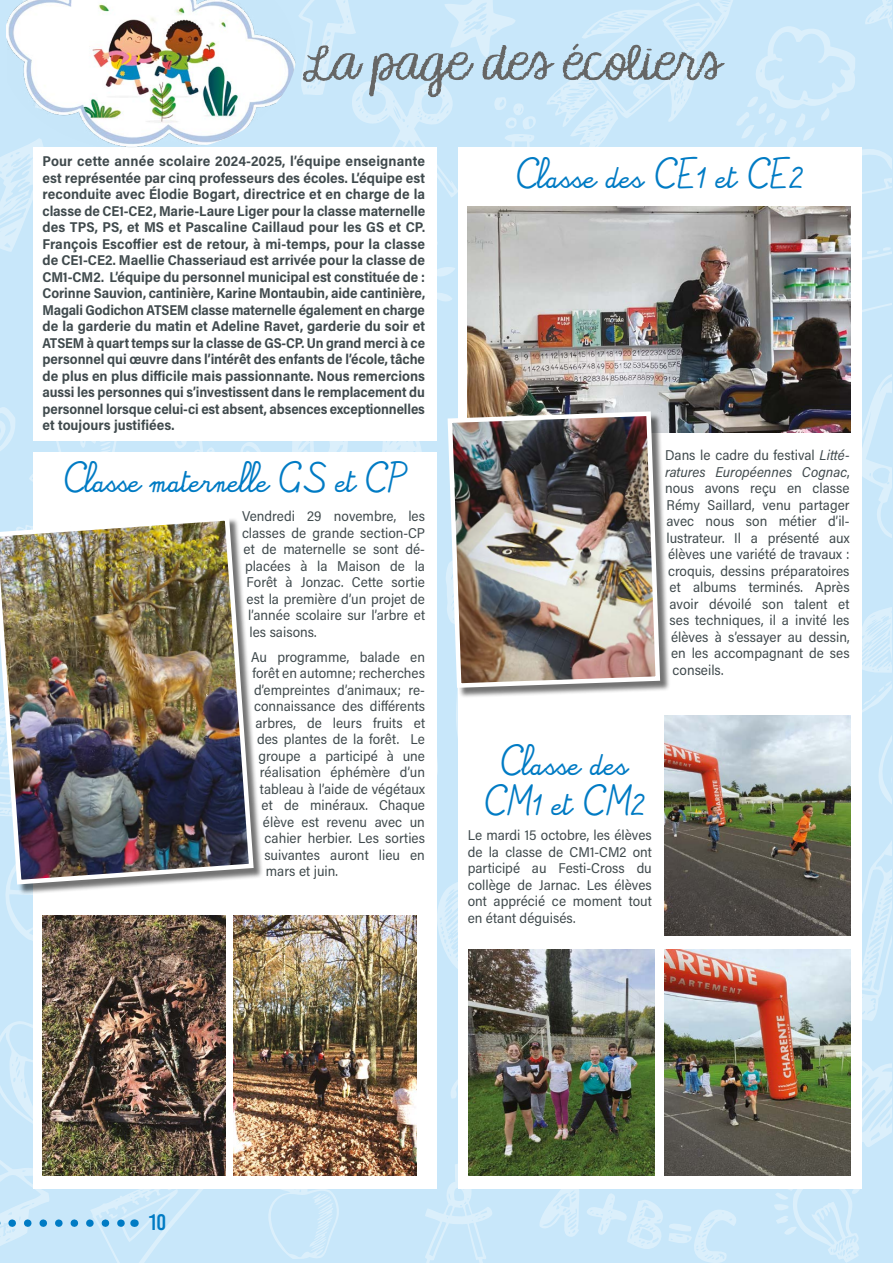
<style>
.page{position:relative;width:893px;height:1263px;background:#fff}
.page>*{position:absolute;margin:0;border:0;box-sizing:border-box;transform-origin:0 0}
.t1{font:22.5px "Bebas Kai";color:#007bc4}
.t2{font:21px/40.5px "Alamain";color:#007bc4;text-align:center}
.t3{font:21px "Alamain";letter-spacing:-.03em;color:#007bc4}
.t4{font:14.25px/16.5px "Acumin Pro Semi Cond";color:#404a4d;text-align:justify}
.t5{font:700 14.25px/16.5px "Acumin Pro Semi Cond";letter-spacing:-.005em;color:#404a4d;text-align:justify}
.t6{font:italic 14.25px "Acumin Pro Semi Cond";color:#404a4d}
.s1{font-style:italic}
.s2{font-style:normal}
</style>
<div class="page">
<img style="left:0;top:0;width:893px;height:1263px">
<p class="t5" style="left:43px;top:152px;width:384px">Pour cette année scolaire 2024-2025, l’équipe enseignante est représentée par cinq professeurs des écoles. L’équipe est reconduite avec Élodie Bogart, directrice et en charge de la classe de CE1-CE2, Marie-Laure Liger pour la classe maternelle des TPS, PS, et MS et Pascaline Caillaud pour les GS et CP.<br>François Escoffier est de retour, à mi-temps, pour la classe de CE1-CE2. Maellie Chasseriaud est arrivée pour la classe de CM1-CM2. L’équipe du personnel municipal est constituée de :<br>Corinne Sauvion, cantinière, Karine Montaubin, aide cantinière, Magali Godichon ATSEM classe maternelle également en charge de la garderie du matin et Adeline Ravet, garderie du soir et ATSEM à quart temps sur la classe de GS-CP. Un grand merci à ce personnel qui œuvre dans l’intérêt des enfants de l’école, tâche de plus en plus difficile mais passionnante. Nous remercions aussi les personnes qui s’investissent dans le remplacement du personnel lorsque celui-ci est absent, absences exceptionnelles et toujours justifiées.</p>
<h2 class="t3" style="left:63px;top:472px;width:342px">Classe maternelle GS et CP</h2>
<p class="t4" style="left:242px;top:507px;width:184px">Vendredi 29 novembre, les</p>
<p class="t4" style="left:242px;top:524px;width:184px">classes de grande section-CP</p>
<p class="t4" style="left:244px;top:540px;width:183px">et de maternelle se sont dé-</p>
<p class="t4" style="left:245px;top:557px;width:182px">placées à la Maison de la</p>
<p class="t4" style="left:247px;top:573px;width:180px">Forêt à Jonzac. Cette sortie</p>
<p class="t4" style="left:247px;top:590px;width:180px">est la première d’un projet de</p>
<p class="t4" style="left:248px;top:606px;width:178px">l’année scolaire sur l’arbre et</p>
<p class="t4" style="left:250px;top:623px;width:69px">les saisons.</p>
<p class="t4" style="left:251px;top:648px;width:176px">Au programme, balade en</p>
<p class="t4" style="left:252px;top:664px;width:174px">forêt en automne; recherches</p>
<p class="t4" style="left:254px;top:681px;width:172px">d’empreintes d’animaux; re-</p>
<p class="t4" style="left:254px;top:697px;width:173px">connaissance des différents</p>
<p class="t4" style="left:255px;top:714px;width:171px">arbres, de leurs fruits et</p>
<p class="t4" style="left:257px;top:730px;width:170px">des plantes de la forêt. Le</p>
<p class="t4" style="left:258px;top:747px;width:168px">groupe a participé à une</p>
<p class="t4" style="left:260px;top:763px;width:167px">réalisation éphémère d’un</p>
<p class="t4" style="left:260px;top:780px;width:166px">tableau à l’aide de végétaux</p>
<p class="t4" style="left:261px;top:796px;width:165px">et de minéraux. Chaque</p>
<p class="t4" style="left:263px;top:813px;width:163px">élève est revenu avec un</p>
<p class="t4" style="left:264px;top:829px;width:162px">cahier herbier. Les sorties</p>
<p class="t4" style="left:264px;top:846px;width:162px">suivantes auront lieu en</p>
<p class="t4" style="left:266px;top:862px;width:73px">mars et juin.</p>
<h2 class="t2" style="left:515px;top:160px;width:289px">Classe des CE1 et CE2</h2>
<p class="t4" style="left:665px;top:447px;width:186px">Dans le cadre du festival <span class="s1">Litté-</span></p>
<p class="t6" style="left:665px;top:462px;width:186px">ratures Européennes Cognac<span class="s2">,</span></p>
<p class="t4" style="left:665px;top:480px;width:186px">nous avons reçu en classe</p>
<p class="t4" style="left:667px;top:496px;width:185px">Rémy Saillard, venu partager</p>
<p class="t4" style="left:667px;top:513px;width:185px">avec nous son métier d’il-</p>
<p class="t4" style="left:667px;top:529px;width:185px">lustrateur. Il a présenté aux</p>
<p class="t4" style="left:668px;top:546px;width:183px">élèves une variété de travaux :</p>
<p class="t4" style="left:668px;top:562px;width:183px">croquis, dessins préparatoires</p>
<p class="t4" style="left:670px;top:579px;width:182px">et albums terminés. Après</p>
<p class="t4" style="left:670px;top:595px;width:182px">avoir dévoilé son talent et</p>
<p class="t4" style="left:670px;top:612px;width:182px">ses techniques, il a invité les</p>
<p class="t4" style="left:671px;top:628px;width:180px">élèves à s’essayer au dessin,</p>
<p class="t4" style="left:671px;top:645px;width:180px">en les accompagnant de ses</p>
<p class="t4" style="left:673px;top:661px;width:52px">conseils.</p>
<h2 class="t2" style="left:484px;top:747px;width:162px">Classe des<br>CM1 et CM2</h2>
<p class="t4" style="left:468px;top:827px;width:186px">Le mardi 15 octobre, les élèves de la classe de CM1-CM2 ont participé au Festi-Cross du collège de Jarnac. Les élèves ont apprécié ce moment tout en étant déguisés.</p>
<h1 class="t1" style="left:149px;top:1210px;width:19px">10</h1>
</div>
